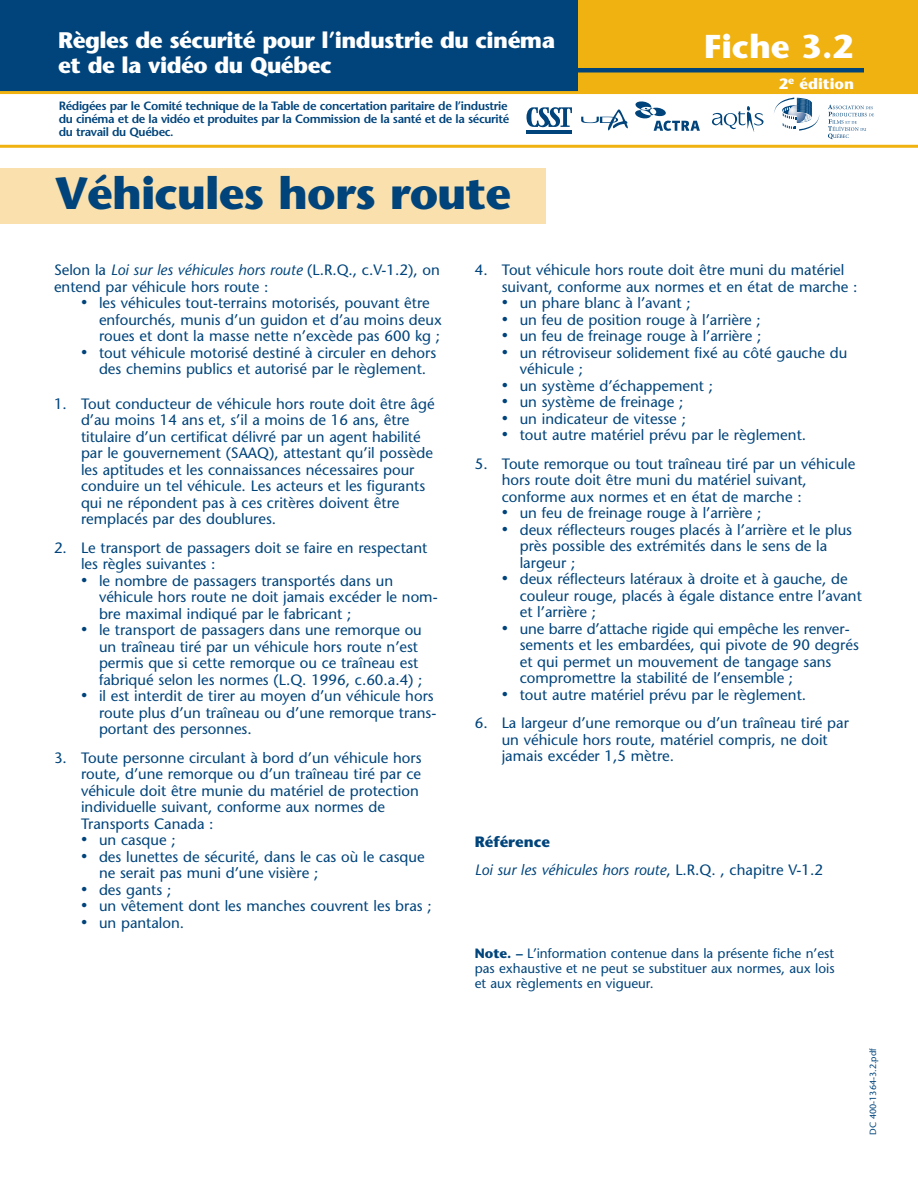
<style>
.page{position:relative;width:918px;height:1188px;background:#fff}
.page>*{position:absolute;margin:0;border:0;box-sizing:border-box;transform-origin:0 0}
.t1{font:700 45px "Stone Sans";letter-spacing:-.02em;color:#00447b}
.t2{font:700 33px "Stone Sans";color:#fff}
.t3{font:700 22.5px/25.5px "Stone Sans";letter-spacing:-.025em;color:#fff}
.t4{font:15px/16.5px "Stone Sans";color:#00447b}
.t5{font:italic 15px/28.5px "Stone Sans";color:#00447b}
.t6{font:700 15px "Stone Sans";color:#fff}
.t7{font:13.5px/15px "Stone Sans";color:#00447b;text-align:justify}
.t8{font:600 12px/12.8px "Stone Sans";letter-spacing:-.03em;color:#00447b}
.t9{font:9px "Stone Sans";color:#00447b}
.s1{font-style:italic}
.s2{font-family:"Times New Roman";font-size:18px}
.s3{font-weight:700;font-style:normal}
.s4{font-style:normal}
.s5{font-weight:700}
</style>
<div class="page">
<hr style="left:527px;top:133px;width:45px;height:1px;background:#00447b">
<svg style="left:526px;top:107px;width:46px;height:21px"></svg>
<hr style="left:527px;top:130px;width:45px;height:2px;background:#00447b">
<svg style="left:581px;top:109px;width:47px;height:22px"></svg>
<svg style="left:635px;top:101px;width:65px;height:30px"></svg>
<svg style="left:712px;top:106px;width:52px;height:26px"></svg>
<svg style="left:828px;top:105px;width:46px;height:34px"></svg>
<svg style="left:774px;top:98px;width:46px;height:33px"></svg>
<div style="left:0;top:169px;width:546px;height:55px;background:#fae0ac"></div>
<div style="left:577px;top:0;width:341px;height:93px;background:#efb211"></div>
<hr style="left:0;top:145px;width:918px;height:3px;background:#efb211">
<hr style="left:566px;top:68px;width:298px;height:4px;background:#00447b">
<div style="left:0;top:0;width:578px;height:92px;background:#00447b"></div>
<hr style="left:0;top:91px;width:918px;height:3px;background:#efb211">
<h3 class="t3" style="left:58px;top:29px;width:498px">Règles de sécurité pour l’industrie du cinéma et de la vidéo du Québec</h3>
<p class="t8" style="left:59px;top:101px;width:452px">Rédigées par le Comité technique de la Table de concertation paritaire de l’industrie du cinéma et de la vidéo et produites par la Commission de la santé et de la sécurité du travail du Québec.</p>
<h1 class="t1" style="left:56px;top:176px;width:457px">Véhicules hors route</h1>
<h2 class="t2" style="left:704px;top:33px;width:150px">Fiche 3.2</h2>
<p class="t6" style="left:779px;top:78px;width:77px">2<sup>e</sup> édition</p>
<p class="t4" style="left:54px;top:263px;width:387px">Selon la <span class="s1">Loi sur les véhicules hors route</span> (L.R.Q., c.V-1.2), on entend par véhicule hors route :</p>
<p class="t4" style="left:99px;top:296px;width:344px;text-indent:-18px"><span class="s2">•</span> les véhicules tout-terrains motorisés, pouvant être enfourchés, munis d’un guidon et d’au moins deux roues et dont la masse nette n’excède pas 600 kg ;</p>
<p class="t4" style="left:81px;top:346px;width:357px;text-align:center"><span class="s2">•</span> tout véhicule motorisé destiné à circuler en dehors des chemins publics et autorisé par le règlement.</p>
<p class="t4" style="left:81px;top:397px;width:355px;text-indent:-27px">1. Tout conducteur de véhicule hors route doit être âgé d’au moins 14 ans et, s’il a moins de 16 ans, être titulaire d’un certificat délivré par un agent habilité par le gouvernement (SAAQ), attestant qu’il possède les aptitudes et les connaissances nécessaires pour conduire un tel véhicule. Les acteurs et les figurants qui ne répondent pas à ces critères doivent être remplacés par des doublures.</p>
<p class="t4" style="left:81px;top:541px;width:348px;text-indent:-27px">2. Le transport de passagers doit se faire en respectant les règles suivantes :</p>
<p class="t4" style="left:99px;top:574px;width:340px;text-indent:-18px"><span class="s2">•</span> le nombre de passagers transportés dans un véhicule hors route ne doit jamais excéder le nom&shy;bre maximal indiqué par le fabricant ;</p>
<p class="t4" style="left:99px;top:623px;width:325px;text-indent:-18px"><span class="s2">•</span> le transport de passagers dans une remorque ou un traîneau tiré par un véhicule hors route n’est permis que si cette remorque ou ce traîneau est fabriqué selon les normes (L.Q. 1996, c.60.a.4) ;</p>
<p class="t4" style="left:99px;top:689px;width:339px;text-indent:-18px"><span class="s2">•</span> il est interdit de tirer au moyen d’un véhicule hors route plus d’un traîneau ou d’une remorque trans&shy;portant des personnes.</p>
<p class="t4" style="left:81px;top:751px;width:342px;text-indent:-27px">3. Toute personne circulant à bord d’un véhicule hors route, d’une remorque ou d’un traîneau tiré par ce véhicule doit être munie du matériel de protection individuelle suivant, conforme aux normes de Transports Canada :</p>
<p class="t4" style="left:81px;top:833px;width:96px"><span class="s2">•</span> un casque ;</p>
<p class="t4" style="left:99px;top:850px;width:327px;text-indent:-18px"><span class="s2">•</span> des lunettes de sécurité, dans le cas où le casque ne serait pas muni d’une visière ;</p>
<p class="t4" style="left:81px;top:883px;width:92px"><span class="s2">•</span> des gants ;</p>
<p class="t4" style="left:81px;top:899px;width:352px"><span class="s2">•</span> un vêtement dont les manches couvrent les bras ;</p>
<p class="t4" style="left:81px;top:916px;width:105px"><span class="s2">•</span> un pantalon.</p>
<p class="t4" style="left:502px;top:263px;width:357px;text-indent:-27px">4. Tout véhicule hors route doit être muni du matériel suivant, conforme aux normes et en état de marche :</p>
<p class="t4" style="left:502px;top:296px;width:190px"><span class="s2">•</span> un phare blanc à l’avant ;</p>
<p class="t4" style="left:502px;top:313px;width:261px"><span class="s2">•</span> un feu de position rouge à l’arrière ;</p>
<p class="t4" style="left:502px;top:329px;width:261px"><span class="s2">•</span> un feu de freinage rouge à l’arrière ;</p>
<p class="t4" style="left:520px;top:346px;width:329px;text-indent:-18px"><span class="s2">•</span> un rétroviseur solidement fixé au côté gauche du véhicule ;</p>
<p class="t4" style="left:502px;top:379px;width:213px"><span class="s2">•</span> un système d’échappement ;</p>
<p class="t4" style="left:502px;top:395px;width:183px"><span class="s2">•</span> un système de freinage ;</p>
<p class="t4" style="left:502px;top:412px;width:186px"><span class="s2">•</span> un indicateur de vitesse ;</p>
<p class="t4" style="left:502px;top:428px;width:306px"><span class="s2">•</span> tout autre matériel prévu par le règlement.</p>
<p class="t4" style="left:502px;top:457px;width:355px;text-indent:-27px">5. Toute remorque ou tout traîneau tiré par un véhicule hors route doit être muni du matériel suivant, conforme aux normes et en état de marche :</p>
<p class="t4" style="left:502px;top:506px;width:261px"><span class="s2">•</span> un feu de freinage rouge à l’arrière ;</p>
<p class="t4" style="left:520px;top:523px;width:334px;text-indent:-18px"><span class="s2">•</span> deux réflecteurs rouges placés à l’arrière et le plus près possible des extrémités dans le sens de la largeur ;</p>
<p class="t4" style="left:520px;top:572px;width:344px;text-indent:-18px"><span class="s2">•</span> deux réflecteurs latéraux à droite et à gauche, de couleur rouge, placés à égale distance entre l’avant et l’arrière ;</p>
<p class="t4" style="left:520px;top:622px;width:341px;text-indent:-18px"><span class="s2">•</span> une barre d’attache rigide qui empêche les renver&shy;sements et les embardées, qui pivote de 90 degrés et qui permet un mouvement de tangage sans compromettre la stabilité de l’ensemble ;</p>
<p class="t4" style="left:502px;top:688px;width:306px"><span class="s2">•</span> tout autre matériel prévu par le règlement.</p>
<p class="t4" style="left:502px;top:716px;width:349px;text-indent:-27px">6. La largeur d’une remorque ou d’un traîneau tiré par un véhicule hors route, matériel compris, ne doit jamais excéder 1,5 mètre.</p>
<p class="t5" style="left:475px;top:829px;width:350px"><span class="s3">Référence<br></span>Loi sur les véhicules hors route<span class="s4">, L.R.Q. , chapitre V-1.2</span></p>
<p class="t7" style="left:475px;top:947px;width:361px"><span class="s5">Note. –</span> L’information contenue dans la présente fiche n’est pas exhaustive et ne peut se substituer aux normes, aux lois et aux règlements en vigueur.</p>
<p class="t9" style="left:870px;top:1135px;width:88px;rotate:-90deg">DC 400-1364-3.2.pdf</p>
</div>
